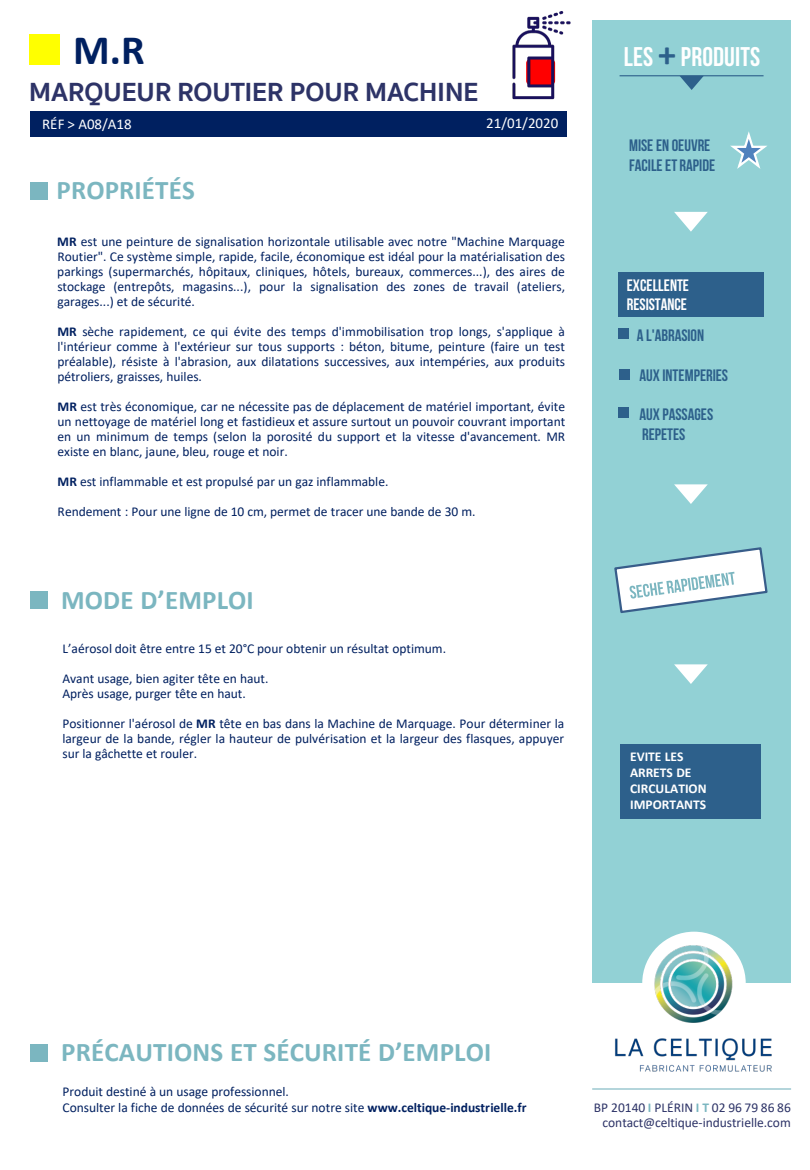
<style>
.page{position:relative;width:810px;height:1170px;background:#fff}
.page>*{position:absolute;margin:0;border:0;box-sizing:border-box;transform-origin:0 0}
.t1{font:700 42px "Calibri";color:#002060}
.t2{font:700 27px "Calibri";letter-spacing:.005em;color:#7bb6c0}
.t3{font:700 27px "Sukhumvit Set";letter-spacing:.005em;color:#2d3367}
.t4{font:27px "Bebas Neue";letter-spacing:.005em;color:#fff}
.t5{font:16.5px "Bebas Neue";color:#2d608b}
.t6{font:16.5px "Bebas Neue";color:#fff}
.t7{font:15px "Calibri";color:#fff}
.t8{font:13.5px/15px "Calibri";color:#002060;text-align:justify}
.t9{font:13.5px/15px "Calibri";color:#2d3367;text-align:right}
.t10{font:700 13.5px "Calibri";color:#fff}
.s1{font-weight:700}
.s2{font-family:"Calibri";font-weight:700;font-size:36px;color:#2d608b}
.s3{font-weight:700;color:#7bb6c0}
</style>
<div class="page">
<img style="left:512px;top:11px;width:59px;height:89px">
<div style="left:592px;top:20px;width:199px;height:963px;background:#92d1d5"></div>
<div style="left:31px;top:112px;width:536px;height:25px;background:#002060"></div>
<div style="left:30px;top:34px;width:30px;height:31px;background:#ff0"></div>
<div style="left:30px;top:182px;width:18px;height:17px;background:#7bb6c0"></div>
<div style="left:30px;top:592px;width:17px;height:17px;background:#7bb6c0"></div>
<div style="left:30px;top:1044px;width:18px;height:18px;background:#7bb6c0"></div>
<hr style="left:620px;top:75px;width:144px;height:1px;background:#2d608b">
<svg style="left:680px;top:76px;width:24px;height:14px"></svg>
<svg style="left:674px;top:212px;width:34px;height:20px"></svg>
<div style="left:618px;top:272px;width:146px;height:44px;background:#2d608b"></div>
<div style="left:618px;top:328px;width:11px;height:10px;background:#2d608b"></div>
<div style="left:620px;top:370px;width:10px;height:10px;background:#2d608b"></div>
<div style="left:618px;top:407px;width:11px;height:10px;background:#2d608b"></div>
<svg style="left:674px;top:484px;width:34px;height:20px"></svg>
<svg style="left:614px;top:547px;width:154px;height:66px"></svg>
<svg style="left:674px;top:664px;width:34px;height:20px"></svg>
<div style="left:620px;top:745px;width:141px;height:74px;background:#2d608b"></div>
<svg style="left:730px;top:131px;width:37px;height:38px"></svg>
<hr style="left:592px;top:1088px;width:199px;height:2px;background:#7bb6c0">
<img style="left:599px;top:931px;width:190px;height:158px">
<h1 class="t1" style="left:73px;top:20px;width:73px">M.R</h1>
<p class="t3" style="left:29px;top:72px;width:451px">MARQUEUR ROUTIER POUR MACHINE</p>
<p class="t7" style="left:42px;top:114px;width:91px">RÉF &gt; A08/A18</p>
<p class="t7" style="left:486px;top:113px;width:73px">21/01/2020</p>
<p class="t2" style="left:56px;top:171px;width:140px">PROPRIÉTÉS</p>
<p class="t8" style="left:57px;top:234px;width:509px"><span class="s1">MR</span> est une peinture de signalisation horizontale utilisable avec notre "Machine Marquage Routier". Ce système simple, rapide, facile, économique est idéal pour la matérialisation des parkings (supermarchés, hôpitaux, cliniques, hôtels, bureaux, commerces...), des aires de stockage (entrepôts, magasins...), pour la signalisation des zones de travail (ateliers, garages...) et de sécurité.</p>
<p class="t8" style="left:57px;top:324px;width:509px"><span class="s1">MR</span> sèche rapidement, ce qui évite des temps d'immobilisation trop longs, s'applique à l'intérieur comme à l'extérieur sur tous supports : béton, bitume, peinture (faire un test préalable), résiste à l'abrasion, aux dilatations successives, aux intempéries, aux produits pétroliers, graisses, huiles.</p>
<p class="t8" style="left:57px;top:399px;width:509px"><span class="s1">MR</span> est très économique, car ne nécessite pas de déplacement de matériel important, évite un nettoyage de matériel long et fastidieux et assure surtout un pouvoir couvrant important en un minimum de temps (selon la porosité du support et la vitesse d'avancement. MR existe en blanc, jaune, bleu, rouge et noir.</p>
<p class="t8" style="left:58px;top:474px;width:332px"><span class="s1">MR</span> est inflammable et est propulsé par un gaz inflammable.</p>
<p class="t8" style="left:58px;top:504px;width:419px">Rendement : Pour une ligne de 10 cm, permet de tracer une bande de 30 m.</p>
<p class="t2" style="left:61px;top:581px;width:194px">MODE D’EMPLOI</p>
<p class="t8" style="left:62px;top:641px;width:385px">L’aérosol doit être entre 15 et 20°C pour obtenir un résultat optimum.</p>
<p class="t8" style="left:62px;top:671px;width:208px">Avant usage, bien agiter tête en haut.</p>
<p class="t8" style="left:62px;top:686px;width:185px">Après usage, purger tête en haut.</p>
<p class="t8" style="left:62px;top:716px;width:503px">Positionner l'aérosol de <span class="s1">MR</span> tête en bas dans la Machine de Marquage. Pour déterminer la largeur de la bande, régler la hauteur de pulvérisation et la largeur des flasques, appuyer sur la gâchette et rouler.</p>
<p class="t4" style="left:624px;top:42px;width:138px">LES <span class="s2">+</span> PRODUITS</p>
<p class="t5" style="left:629px;top:136px;width:83px">MISE EN OEUVRE</p>
<p class="t5" style="left:629px;top:156px;width:88px">FACILE ET RAPIDE</p>
<p class="t6" style="left:627px;top:276px;width:64px">EXCELLENTE</p>
<p class="t6" style="left:627px;top:296px;width:62px">RESISTANCE</p>
<p class="t5" style="left:637px;top:326px;width:69px">A L'ABRASION</p>
<p class="t5" style="left:640px;top:366px;width:90px">AUX INTEMPERIES</p>
<p class="t5" style="left:640px;top:406px;width:75px">AUX PASSAGES</p>
<p class="t5" style="left:642px;top:425px;width:45px">REPETES</p>
<p class="t10" style="left:630px;top:747px;width:55px">EVITE LES</p>
<p class="t10" style="left:630px;top:763px;width:63px">ARRETS DE</p>
<p class="t10" style="left:630px;top:779px;width:78px">CIRCULATION</p>
<p class="t10" style="left:630px;top:795px;width:78px">IMPORTANTS</p>
<p class="t2" style="left:61px;top:1033px;width:432px">PRÉCAUTIONS ET SÉCURITÉ D’EMPLOI</p>
<p class="t8" style="left:62px;top:1084px;width:228px">Produit destiné à un usage professionnel.</p>
<p class="t8" style="left:62px;top:1100px;width:466px">Consulter la fiche de données de sécurité sur notre site <span class="s1">www.celtique-industrielle.fr</span></p>
<p class="t9" style="left:594px;top:1100px;width:198px">BP 20140 <span class="s3">I</span> PLÉRIN <span class="s3">I T</span> 02 96 79 86 86 contact@celtique-industrielle.com</p>
</div>
